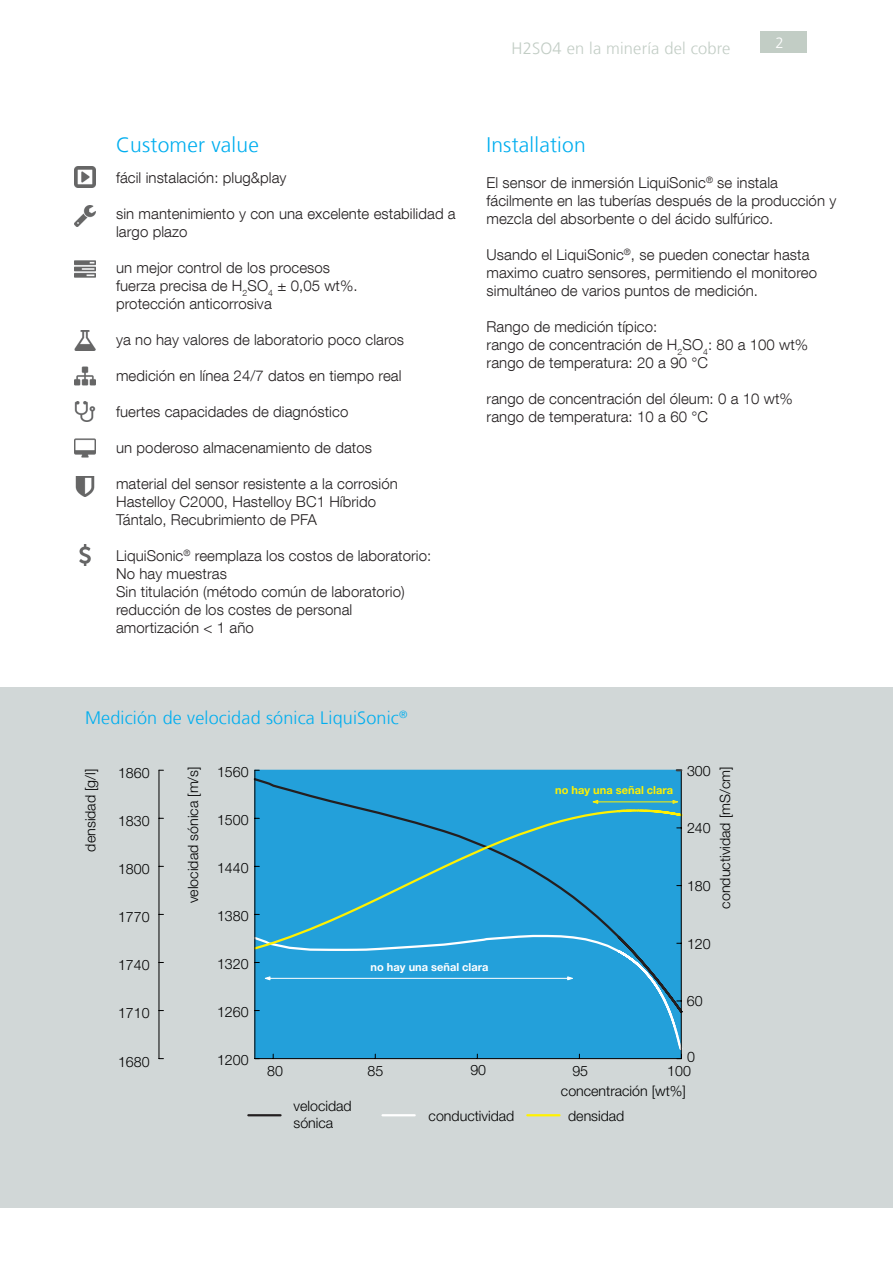
<style>
.page{position:relative;width:893px;height:1263px;background:#fff}
.page>*{position:absolute;margin:0;border:0;box-sizing:border-box;transform-origin:0 0}
.t1{font:300 21px "Frutiger LT Com";letter-spacing:.01em;color:#00aeef}
.t2{font:300 18px "Frutiger LT Com";letter-spacing:.01em;color:#00aeef}
.t3{font:300 16.5px "Frutiger LT Com";letter-spacing:.01em;color:#c2cdc5}
.t4{font:300 15px/18px "Helvetica Neue LT Com";letter-spacing:.005em;color:#231f20}
.t5{font:300 15px "Frutiger LT Com";color:#fff}
.t6{font:300 14.25px/17px "Helvetica Neue LT Com";color:#000}
.t7{font:700 11.1px "Helvetica Neue LT Std";color:#fff}
.t8{font:700 11.1px "Helvetica Neue LT Std";color:#fff101}
</style>
<div class="page">
<div style="left:760px;top:32px;width:47px;height:21px;background:#c2cdc5"></div>
<div style="left:0;top:687px;width:893px;height:521px;background:#d1d7d7"></div>
<div style="left:255px;top:770px;width:426px;height:288px;background:#23a0da"></div>
<svg style="left:253px;top:776px;width:428px;height:32px"></svg>
<svg style="left:254px;top:951px;width:429px;height:100px"></svg>
<svg style="left:253px;top:808px;width:430px;height:143px"></svg>
<hr style="left:255px;top:1058px;width:426px;height:1px;background:#000">
<hr style="left:255px;top:770px;width:1px;height:288px;background:#000">
<hr style="left:159px;top:770px;width:1px;height:288px;background:#000">
<hr style="left:681px;top:770px;width:1px;height:288px;background:#000">
<hr style="left:248px;top:1114px;width:33px;height:2px;background:#231f20">
<svg style="left:568px;top:977px;width:4px;height:3px"></svg>
<svg style="left:265px;top:977px;width:5px;height:3px"></svg>
<hr style="left:270px;top:978px;width:298px;height:1px;background:#fff">
<svg style="left:673px;top:800px;width:5px;height:3px"></svg>
<svg style="left:593px;top:800px;width:5px;height:3px"></svg>
<hr style="left:598px;top:801px;width:75px;height:1px;background:#fff101">
<hr style="left:382px;top:1114px;width:33px;height:2px;background:#fff">
<hr style="left:527px;top:1114px;width:32px;height:2px;background:#fff101">
<img style="left:75px;top:167px;width:20px;height:21px">
<img style="left:75px;top:205px;width:20px;height:21px">
<img style="left:75px;top:260px;width:20px;height:18px">
<img style="left:75px;top:366px;width:20px;height:20px">
<img style="left:75px;top:401px;width:20px;height:21px">
<img style="left:74px;top:438px;width:21px;height:20px">
<img style="left:75px;top:330px;width:20px;height:21px">
<img style="left:75px;top:476px;width:20px;height:21px">
<img style="left:79px;top:544px;width:12px;height:21px">
<svg style="left:677px;top:1051px;width:5px;height:9px"></svg>
<p class="t3" style="left:512px;top:39px;width:220px">H2SO4 en la minería del cobre</p>
<p class="t5" style="left:775px;top:34px;width:10px">2</p>
<h1 class="t1" style="left:116px;top:132px;width:144px">Customer value</h1>
<p class="t4" style="left:116px;top:168px;width:172px">fácil instalación: plug&amp;play</p>
<p class="t4" style="left:116px;top:204px;width:341px">sin mantenimiento y con una excelente estabilidad a largo plazo</p>
<p class="t4" style="left:116px;top:258px;width:243px">un mejor control de los procesos fuerza precisa de H<sub>2</sub>SO<sub>4</sub> ± 0,05 wt%. protección anticorrosiva</p>
<p class="t4" style="left:116px;top:330px;width:290px">ya no hay valores de laboratorio poco claros</p>
<p class="t4" style="left:116px;top:366px;width:287px">medición en línea 24/7 datos en tiempo real</p>
<p class="t4" style="left:116px;top:402px;width:234px">fuertes capacidades de diagnóstico</p>
<p class="t4" style="left:116px;top:438px;width:257px">un poderoso almacenamiento de datos</p>
<p class="t4" style="left:116px;top:474px;width:283px">material del sensor resistente a la corrosión<br>Hastelloy C2000, Hastelloy BC1 Híbrido<br>Tántalo, Recubrimiento de PFA</p>
<p class="t4" style="left:116px;top:546px;width:317px">LiquiSonic<sup>®</sup> reemplaza los costos de laboratorio:<br>No hay muestras<br>Sin titulación (método común de laboratorio) reducción de los costes de personal amortización &lt; 1 año</p>
<p class="t2" style="left:85px;top:707px;width:324px">Medición de velocidad sónica LiquiSonic<sup>®</sup></p>
<p class="t6" style="left:83px;top:852px;width:84px;rotate:-90deg">densidad [g/l]</p>
<p class="t6" style="left:118px;top:766px;width:33px">1860</p>
<p class="t6" style="left:118px;top:814px;width:33px">1830</p>
<p class="t6" style="left:118px;top:862px;width:33px">1800</p>
<p class="t6" style="left:118px;top:910px;width:33px">1770</p>
<p class="t6" style="left:186px;top:903px;width:138px;rotate:-90deg">velocidad sónica [m/s]</p>
<p class="t6" style="left:217px;top:764px;width:33px">1560</p>
<p class="t6" style="left:217px;top:812px;width:33px">1500</p>
<p class="t6" style="left:217px;top:860px;width:33px">1440</p>
<p class="t6" style="left:217px;top:908px;width:33px">1380</p>
<h1 class="t1" style="left:486px;top:132px;width:101px">Installation</h1>
<p class="t4" style="left:486px;top:173px;width:351px">El sensor de inmersión LiquiSonic<sup>®</sup> se instala fácilmente en las tuberías después de la producción y mezcla del absorbente o del ácido sulfúrico.</p>
<p class="t4" style="left:486px;top:245px;width:332px">Usando el LiquiSonic<sup>®</sup>, se pueden conectar hasta maximo cuatro sensores, permitiendo el monitoreo simultáneo de varios puntos de medición.</p>
<p class="t4" style="left:486px;top:317px;width:323px">Rango de medición típico:<br>rango de concentración de H<sub>2</sub>SO<sub>4</sub>: 80 a 100 wt% rango de temperatura: 20 a 90 °C</p>
<p class="t4" style="left:486px;top:389px;width:308px">rango de concentración del óleum: 0 a 10 wt% rango de temperatura: 10 a 60 °C</p>
<p class="t8" style="left:555px;top:786px;width:119px">no hay una señal clara</p>
<p class="t6" style="left:687px;top:763px;width:25px">300</p>
<p class="t6" style="left:687px;top:821px;width:25px">240</p>
<p class="t6" style="left:687px;top:879px;width:25px">180</p>
<p class="t6" style="left:718px;top:909px;width:144px;rotate:-90deg">conductividad [mS/cm]</p>
<p class="t6" style="left:687px;top:936px;width:25px">120</p>
<p class="t6" style="left:118px;top:958px;width:33px">1740</p>
<p class="t6" style="left:217px;top:956px;width:33px">1320</p>
<p class="t7" style="left:371px;top:963px;width:119px">no hay una señal clara</p>
<p class="t6" style="left:118px;top:1006px;width:33px">1710</p>
<p class="t6" style="left:217px;top:1005px;width:33px">1260</p>
<p class="t6" style="left:687px;top:994px;width:17px">60</p>
<p class="t6" style="left:118px;top:1054px;width:33px">1680</p>
<p class="t6" style="left:217px;top:1053px;width:33px">1200</p>
<p class="t6" style="left:267px;top:1063px;width:17px">80</p>
<p class="t6" style="left:368px;top:1063px;width:17px">85</p>
<p class="t6" style="left:470px;top:1063px;width:17px">90</p>
<p class="t6" style="left:572px;top:1063px;width:17px">95</p>
<p class="t6" style="left:667px;top:1064px;width:25px">100</p>
<p class="t6" style="left:294px;top:1098px;width:60px">velocidad sónica</p>
<p class="t6" style="left:429px;top:1108px;width:87px">conductividad</p>
<p class="t6" style="left:561px;top:1084px;width:126px">concentración [wt%]</p>
<p class="t6" style="left:568px;top:1108px;width:58px">densidad</p>
</div>
